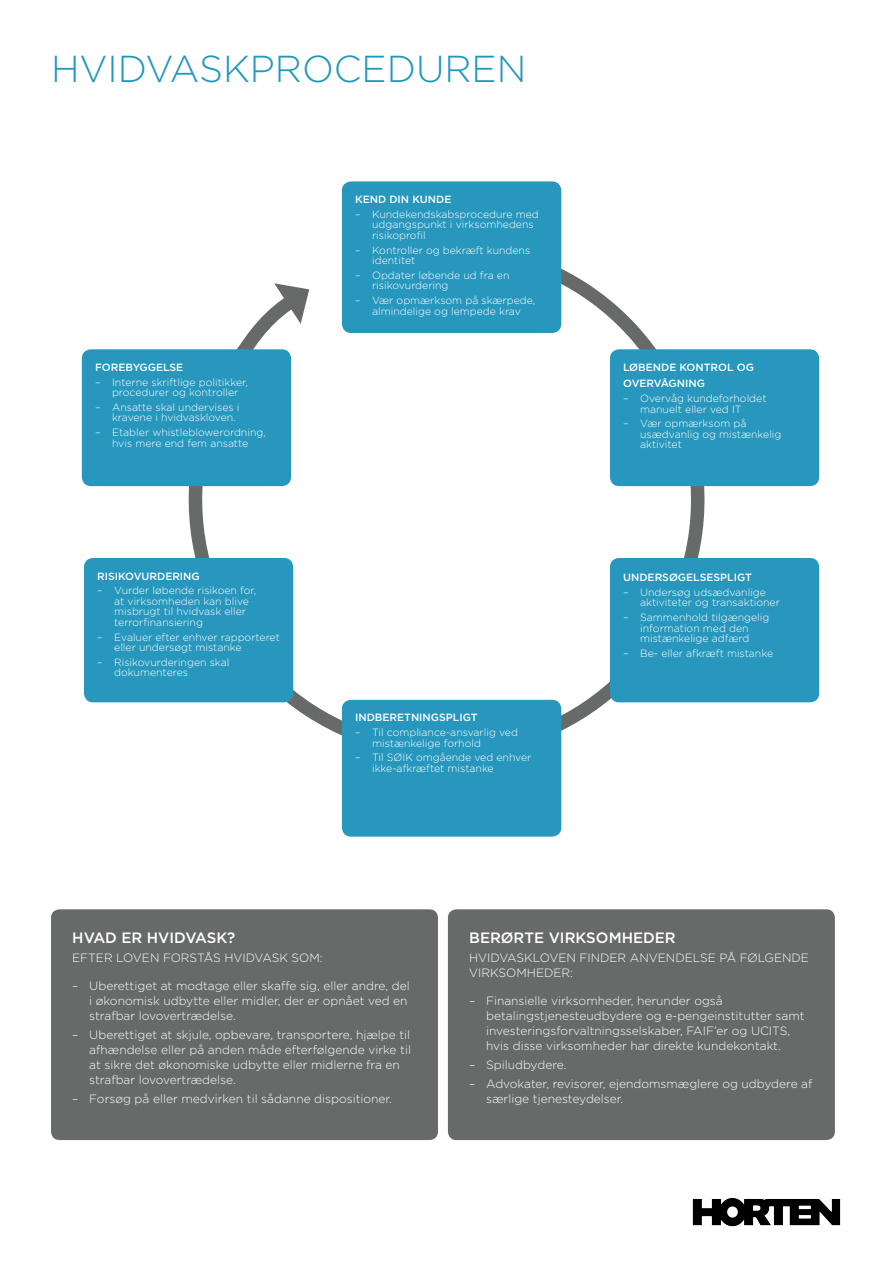
<style>
.page{position:relative;width:893px;height:1263px;background:#fff}
.page>*{position:absolute;margin:0;border:0;box-sizing:border-box;transform-origin:0 0}
.Bullets_i_modellen{font:300 37.5px "Gotham";color:#1f98bd}
.Overskrift_i_infobok{font:500 15px "Gotham";color:#fff}
.Underoverskrift_info{font:300 12px/15px "Gotham";color:#fff}
.t1{font:300 10.5px/10.5px "Gotham";color:#fff}
.Overskrift{font:500 10.5px/16.5px "Gotham";color:#fff}
</style>
<div class="page">
<svg style="left:142px;top:236px;width:609px;height:568px"></svg>
<svg style="left:274px;top:283px;width:35px;height:41px"></svg>
<div style="left:342px;top:181px;width:219px;height:152px;background:#2797bd;border-radius:9px"></div>
<div style="left:610px;top:349px;width:209px;height:137px;background:#2797bd;border-radius:9px"></div>
<div style="left:82px;top:349px;width:209px;height:137px;background:#2797bd;border-radius:9px"></div>
<div style="left:84px;top:558px;width:209px;height:144px;background:#2797bd;border-radius:9px"></div>
<div style="left:610px;top:558px;width:209px;height:144px;background:#2797bd;border-radius:9px"></div>
<div style="left:342px;top:700px;width:219px;height:137px;background:#2797bd;border-radius:9px"></div>
<div style="left:448px;top:909px;width:387px;height:231px;background:#686969;border-radius:9px"></div>
<div style="left:51px;top:909px;width:387px;height:231px;background:#686969;border-radius:9px"></div>
<img style="left:692px;top:1197px;width:149px;height:30px">
<p class="Bullets_i_modellen" style="left:51px;top:45px;width:477px">HVIDVASKPROCEDUREN</p>
<p class="Overskrift" style="left:95px;top:359px;width:90px">FOREBYGGELSE</p>
<p class="t1" style="left:112px;top:376px;width:137px;text-indent:-17px">– Interne skriftlige politikker, procedurer og kontroller</p>
<p class="t1" style="left:112px;top:402px;width:129px;text-indent:-17px">– Ansatte skal undervises i kravene i hvidvaskloven.</p>
<p class="t1" style="left:95px;top:427px;width:172px;text-align:center">– Etabler whistleblowerordning, hvis mere end fem ansatte</p>
<p class="Overskrift" style="left:97px;top:567px;width:104px">RISIKOVURDERING</p>
<p class="t1" style="left:114px;top:585px;width:144px;text-indent:-17px">– Vurder løbende risikoen for, at virksomheden kan blive misbrugt til hvidvask eller terrorfinansiering</p>
<p class="t1" style="left:114px;top:631px;width:167px;text-indent:-17px">– Evaluer efter enhver rapporteret eller undersøgt mistanke</p>
<p class="t1" style="left:114px;top:657px;width:117px;text-indent:-17px">– Risikovurderingen skal dokumenteres</p>
<p class="Overskrift" style="left:355px;top:191px;width:98px">KEND DIN KUNDE</p>
<p class="t1" style="left:372px;top:209px;width:168px;text-indent:-17px">– Kundekendskabsprocedure med udgangspunkt i virksomhedens risikoprofil</p>
<p class="t1" style="left:372px;top:244px;width:160px;text-indent:-17px">– Kontroller og bekræft kundens identitet</p>
<p class="t1" style="left:372px;top:270px;width:139px;text-indent:-17px">– Opdater løbende ud fra en risikovurdering</p>
<p class="t1" style="left:355px;top:295px;width:182px;text-align:center">– Vær opmærksom på skærpede, almindelige og lempede krav</p>
<p class="Overskrift" style="left:355px;top:709px;width:124px">INDBERETNINGSPLIGT</p>
<p class="t1" style="left:372px;top:727px;width:147px;text-indent:-17px">– Til compliance-ansvarlig ved mistænkelige forhold</p>
<p class="t1" style="left:372px;top:752px;width:161px;text-indent:-17px">– Til SØIK omgående ved enhver ikke-afkræftet mistanke</p>
<p class="Overskrift" style="left:623px;top:359px;width:132px">LØBENDE KONTROL OG<br>OVERVÅGNING</p>
<p class="t1" style="left:640px;top:393px;width:128px;text-indent:-17px">– Overvåg kundeforholdet manuelt eller ved IT</p>
<p class="t1" style="left:640px;top:418px;width:143px;text-indent:-17px">– Vær opmærksom på usædvanlig og mistænkelig aktivitet</p>
<p class="Overskrift" style="left:623px;top:569px;width:130px">UNDERSØGELSESPLIGT</p>
<p class="t1" style="left:640px;top:587px;width:141px;text-indent:-17px">– Undersøg udsædvanlige aktiviteter og transaktioner</p>
<p class="t1" style="left:623px;top:612px;width:148px;text-align:center">– Sammenhold tilgængelig information med den mistænkelige adfærd</p>
<p class="t1" style="left:623px;top:648px;width:151px">– Be- eller afkræft mistanke</p>
<p class="Overskrift_i_infobok" style="left:72px;top:927px;width:165px">HVAD ER HVIDVASK?</p>
<p class="Underoverskrift_info" style="left:72px;top:950px;width:252px">EFTER LOVEN FORSTÅS HVIDVASK SOM:</p>
<p class="Underoverskrift_info" style="left:89px;top:977px;width:322px;text-indent:-17px">– Uberettiget at modtage eller skaffe sig, eller andre, del i økonomisk udbytte eller midler, der er opnået ved en strafbar lovovertrædelse.</p>
<p class="Underoverskrift_info" style="left:89px;top:1027px;width:323px;text-indent:-17px">– Uberettiget at skjule, opbevare, transportere, hjælpe til afhændelse eller på anden måde efterfølgende virke til at sikre det økonomiske udbytte eller midlerne fra en strafbar lovovertrædelse.</p>
<p class="Underoverskrift_info" style="left:72px;top:1091px;width:321px">– Forsøg på eller medvirken til sådanne dispositioner.</p>
<p class="Overskrift_i_infobok" style="left:469px;top:927px;width:208px">BERØRTE VIRKSOMHEDER</p>
<p class="Underoverskrift_info" style="left:469px;top:950px;width:341px">HVIDVASKLOVEN FINDER ANVENDELSE PÅ FØLGENDE<br>VIRKSOMHEDER:</p>
<p class="Underoverskrift_info" style="left:486px;top:992px;width:320px;text-indent:-17px">– Finansielle virksomheder, herunder også betalingstjenesteudbydere og e-pengeinstitutter samt investeringsforvaltningsselskaber, FAIF’er og UCITS, hvis disse virksomheder har direkte kundekontakt.</p>
<p class="Underoverskrift_info" style="left:469px;top:1057px;width:99px">– Spiludbydere.</p>
<p class="Underoverskrift_info" style="left:486px;top:1076px;width:328px;text-indent:-17px">– Advokater, revisorer, ejendomsmæglere og udbydere af særlige tjenesteydelser.</p>
</div>
